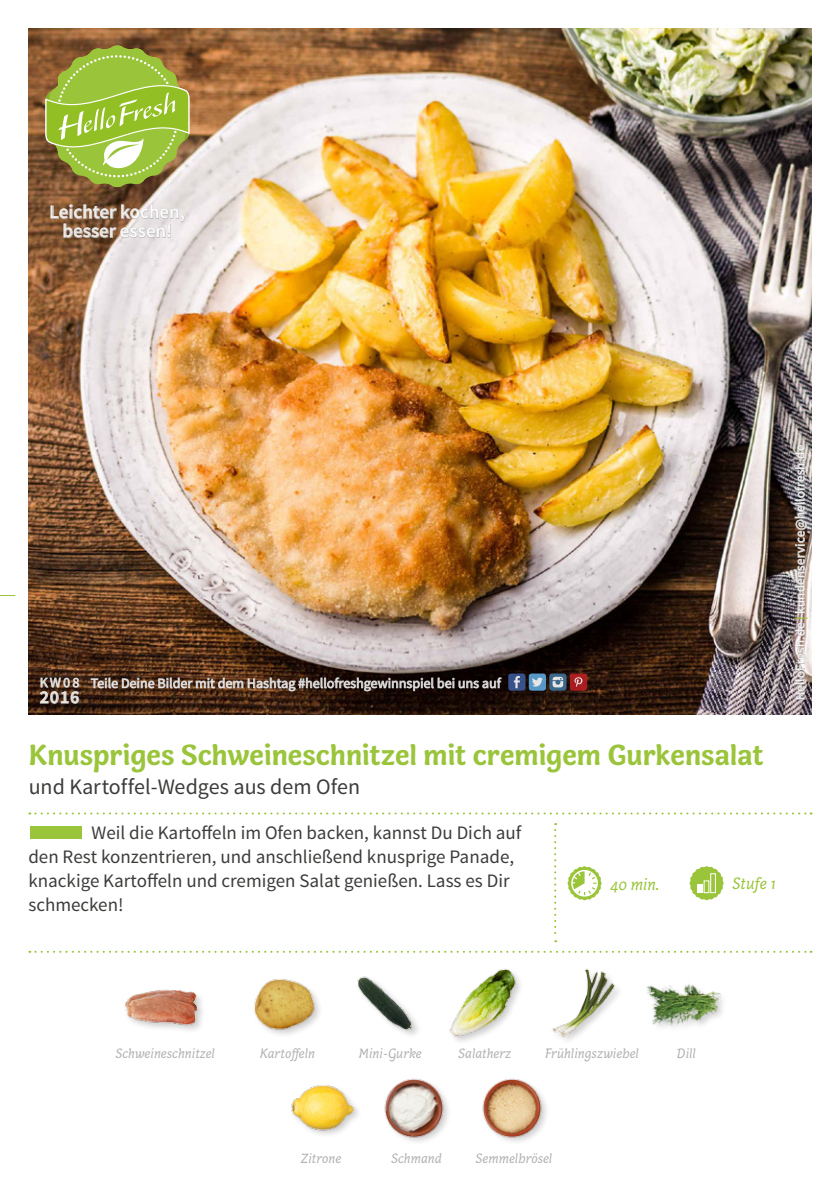
<style>
.page{position:relative;width:840px;height:1191px;background:#fff}
.page>*{position:absolute;margin:0;border:0;box-sizing:border-box;transform-origin:0 0}
.FRONT_Recipe_Title{font:700 30px "Capucine Basic";letter-spacing:-.005em;color:#9ac43a}
.FRONT_Recipe_Subtitl{font:22px "Source Sans Pro";color:#3c3c3b}
.FRONT___BACK_Running{font:19px/24px "Source Sans Pro";color:#3c3c3b}
.t1{font:600 19px/19px "Source Sans Pro";color:#fff;text-align:center}
.t2{font:600 18px "Source Sans Pro";color:#fff}
.FRONT_Icons{font:italic 17px "Capucine Basic";color:#9ac43a}
.FRONT_ingredients{font:italic 14px "Capucine Basic";color:#b3b2b2}
.t3{font:14px "Source Sans Pro";color:#fff}
.t4{font:13px "Source Sans Pro";letter-spacing:.02em;color:#fff}
.s1{font-weight:700;color:#9ac43a}
</style>
<div class="page">
<img style="left:28px;top:28px;width:783px;height:686px">
<svg style="left:554px;top:823px;width:2px;height:119px"></svg>
<svg style="left:29px;top:950px;width:782px;height:2px"></svg>
<svg style="left:39px;top:668px;width:41px;height:36px"></svg>
<svg style="left:50px;top:204px;width:135px;height:48px;background:#ae998b"></svg>
<svg style="left:90px;top:673px;width:412px;height:24px;background:#4e3a2f"></svg>
<div style="left:508px;top:673px;width:17px;height:17px;background:#37518a;border-radius:3px"></div>
<svg style="left:513px;top:676px;width:6px;height:12px"></svg>
<svg style="left:549px;top:673px;width:17px;height:17px"></svg>
<svg style="left:552px;top:677px;width:11px;height:10px"></svg>
<svg style="left:528px;top:673px;width:17px;height:17px"></svg>
<svg style="left:531px;top:677px;width:11px;height:9px"></svg>
<div style="left:569px;top:673px;width:17px;height:17px;background:#ab1d21;border-radius:3px"></div>
<svg style="left:574px;top:677px;width:8px;height:10px"></svg>
<svg style="left:0;top:595px;width:15px;height:1px"></svg>
<svg style="left:45px;top:45px;width:144px;height:143px;background:#9fb14b"></svg>
<svg style="left:793px;top:622px;width:12px;height:78px"></svg>
<svg style="left:793px;top:444px;width:13px;height:169px;background:#8f8784"></svg>
<div style="left:30px;top:826px;width:52px;height:12px;background:#9ac43a"></div>
<svg style="left:29px;top:812px;width:782px;height:2px"></svg>
<img style="left:482px;top:1078px;width:65px;height:64px">
<img style="left:384px;top:1078px;width:65px;height:64px">
<div style="left:123px;top:988px;width:84px;height:46px;background:#000;opacity:.2"></div>
<img style="left:123px;top:988px;width:77px;height:46px">
<img style="left:254px;top:979px;width:66px;height:56px">
<img style="left:357px;top:976px;width:61px;height:59px">
<img style="left:449px;top:969px;width:72px;height:72px">
<img style="left:552px;top:968px;width:67px;height:72px">
<img style="left:646px;top:984px;width:75px;height:43px">
<img style="left:291px;top:1085px;width:67px;height:50px">
<svg style="left:689px;top:866px;width:34px;height:34px"></svg>
<div style="left:710px;top:873px;width:5px;height:20px;border:1px solid #fff"></div>
<svg style="left:567px;top:866px;width:34px;height:34px"></svg>
<p class="t1" style="left:50px;top:203px;width:137px">Leichter kochen, besser essen!</p>
<p class="t3" style="left:40px;top:674px;width:41px">KW08</p>
<p class="t2" style="left:40px;top:686px;width:41px">2016</p>
<p class="t3" style="left:91px;top:674px;width:411px">Teile Deine Bilder mit dem Hashtag #hellofreshgewinnspiel bei uns auf</p>
<p class="FRONT_Recipe_Title" style="left:29px;top:731px;width:735px">Knuspriges Schweineschnitzel mit cremigem Gurkensalat</p>
<p class="FRONT_Recipe_Subtitl" style="left:29px;top:772px;width:333px">und Kartoffel-Wedges aus dem Ofen</p>
<p class="FRONT___BACK_Running" style="left:28px;top:820px;width:494px;text-indent:63px">Weil die Kartoffeln im Ofen backen, kannst Du Dich auf den Rest konzentrieren, und anschließend knusprige Panade, knackige Kartoffeln und cremigen Salat genießen. Lass es Dir schmecken!</p>
<p class="FRONT_Icons" style="left:609px;top:871px;width:51px">40 min.</p>
<p class="FRONT_Icons" style="left:731px;top:871px;width:45px">Stufe 1</p>
<p class="t4" style="left:791px;top:700px;width:257px;rotate:-90deg">HelloFresh.de <span class="s1">|</span> kundenservice@hellofresh.de</p>
<p class="FRONT_ingredients" style="left:115px;top:1042px;width:101px">Schweineschnitzel</p>
<p class="FRONT_ingredients" style="left:260px;top:1042px;width:57px">Kartoffeln</p>
<p class="FRONT_ingredients" style="left:359px;top:1042px;width:64px">Mini-Gurke</p>
<p class="FRONT_ingredients" style="left:458px;top:1042px;width:55px">Salatherz</p>
<p class="FRONT_ingredients" style="left:545px;top:1042px;width:95px">Frühlingszwiebel</p>
<p class="FRONT_ingredients" style="left:676px;top:1042px;width:21px">Dill</p>
<p class="FRONT_ingredients" style="left:300px;top:1148px;width:42px">Zitrone</p>
<p class="FRONT_ingredients" style="left:391px;top:1148px;width:52px">Schmand</p>
<p class="FRONT_ingredients" style="left:475px;top:1148px;width:78px">Semmelbrösel</p>
</div>
